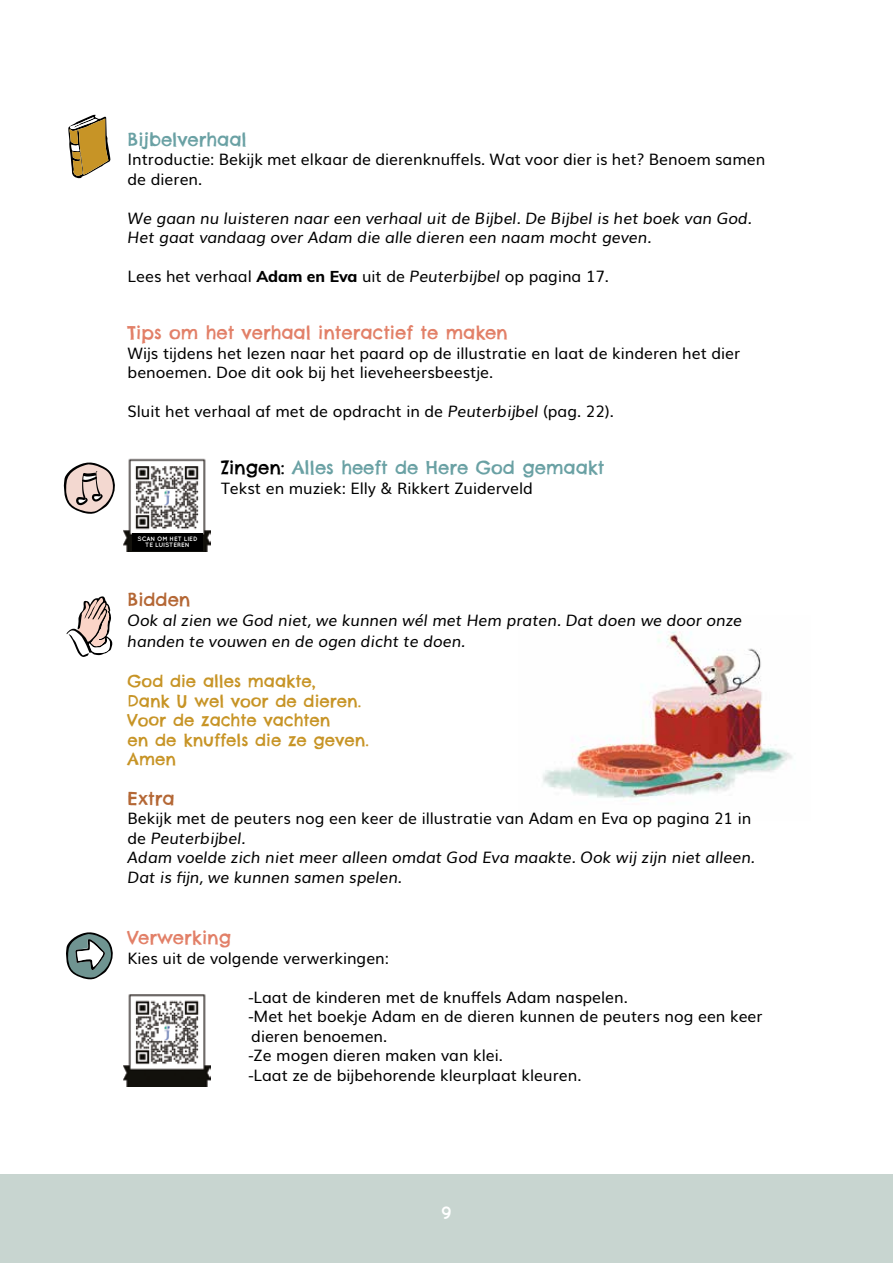
<style>
.page{position:relative;width:893px;height:1263px;background:#fff}
.page>*{position:absolute;margin:0;border:0;box-sizing:border-box;transform-origin:0 0}
.t1{font:18px "Chelsea Market Pro";color:#6aa1a4}
.t2{font:18px "Chelsea Market Pro";color:#e28068}
.t3{font:18px "Chelsea Market Pro";color:#b46735}
.t4{font:700 18px "Quicksand";color:#fff}
.t5{font:16.5px/19.5px "Chelsea Market Pro";color:#c79426}
.t6{font:15.75px/19.5px "Muli";color:#000}
.t7{font:italic 15.75px/19.5px "Muli";color:#000}
.t8{font:700 6.3px/6.3px "Quicksand";color:#fff;text-align:center}
.s1{font-weight:800}
.s2{font-style:italic}
.s3{color:#000}
.s4{font-style:normal}
</style>
<div class="page">
<div style="left:0;top:1174px;width:893px;height:89px;background:#c8d5d0"></div>
<img style="left:543px;top:631px;width:249px;height:167px">
<svg style="left:66px;top:596px;width:47px;height:61px"></svg>
<svg style="left:64px;top:462px;width:51px;height:52px"></svg>
<svg style="left:68px;top:115px;width:42px;height:63px"></svg>
<svg style="left:66px;top:932px;width:47px;height:48px"></svg>
<img style="left:124px;top:458px;width:86px;height:93px">
<div style="left:132px;top:533px;width:71px;height:17px;background:#000"></div>
<img style="left:123px;top:994px;width:87px;height:92px">
<p class="t1" style="left:128px;top:128px;width:121px">Bijbelverhaal</p>
<p class="t6" style="left:128px;top:148px;width:639px">Introductie: Bekijk met elkaar de dierenknuffels. Wat voor dier is het? Benoem samen de dieren.</p>
<p class="t7" style="left:128px;top:207px;width:626px">We gaan nu luisteren naar een verhaal uit de Bijbel. De Bijbel is het boek van God.<br>Het gaat vandaag over Adam die alle dieren een naam mocht geven.</p>
<p class="t6" style="left:128px;top:265px;width:483px">Lees het verhaal <span class="s1">Adam en Eva</span> uit de <span class="s2">Peuterbijbel</span> op pagina 17.</p>
<p class="t2" style="left:128px;top:321px;width:382px">Tips om het verhaal interactief te maken</p>
<p class="t6" style="left:128px;top:342px;width:614px">Wijs tijdens het lezen naar het paard op de illustratie en laat de kinderen het dier benoemen. Doe dit ook bij het lieveheersbeestje.</p>
<p class="t6" style="left:128px;top:400px;width:488px">Sluit het verhaal af met de opdracht in de <span class="s2">Peuterbijbel</span> (pag. 22).</p>
<p class="t1" style="left:221px;top:456px;width:385px"><span class="s3">Zingen:</span> Alles heeft de Here God gemaakt</p>
<p class="t6" style="left:221px;top:477px;width:313px">Tekst en muziek: Elly &amp; Rikkert Zuiderveld</p>
<p class="t8" style="left:138px;top:535px;width:62px">SCAN OM HET LIED<br>TE LUISTEREN</p>
<p class="t3" style="left:128px;top:588px;width:64px">Bidden</p>
<p class="t7" style="left:128px;top:608px;width:616px;line-height:21px">Ook al zien we God niet, we kunnen wél met Hem praten. Dat doen we door onze handen te vouwen en de ogen dicht te doen.</p>
<p class="t5" style="left:128px;top:672px;width:243px">God die alles maakte,<br>Dank U wel voor de dieren.<br>Voor de zachte vachten<br>en de knuffels die ze geven.<br>Amen</p>
<p class="t3" style="left:128px;top:787px;width:49px">Extra</p>
<p class="t7" style="left:128px;top:808px;width:629px"><span class="s4">Bekijk met de peuters nog een keer de illustratie van Adam en Eva op pagina 21 in de</span> Peuterbijbel.<br>Adam voelde zich niet meer alleen omdat God Eva maakte. Ook wij zijn niet alleen.<br>Dat is fijn, we kunnen samen spelen.</p>
<p class="t2" style="left:128px;top:926px;width:105px">Verwerking</p>
<p class="t6" style="left:128px;top:947px;width:263px">Kies uit de volgende verwerkingen:</p>
<p class="t6" style="left:248px;top:986px;width:516px">-Laat de kinderen met de knuffels Adam naspelen.<br>-Met het boekje Adam en de dieren kunnen de peuters nog een keer dieren benoemen.<br>-Ze mogen dieren maken van klei.<br>-Laat ze de bijbehorende kleurplaat kleuren.</p>
<p class="t4" style="left:441px;top:1202px;width:13px">9</p>
</div>
